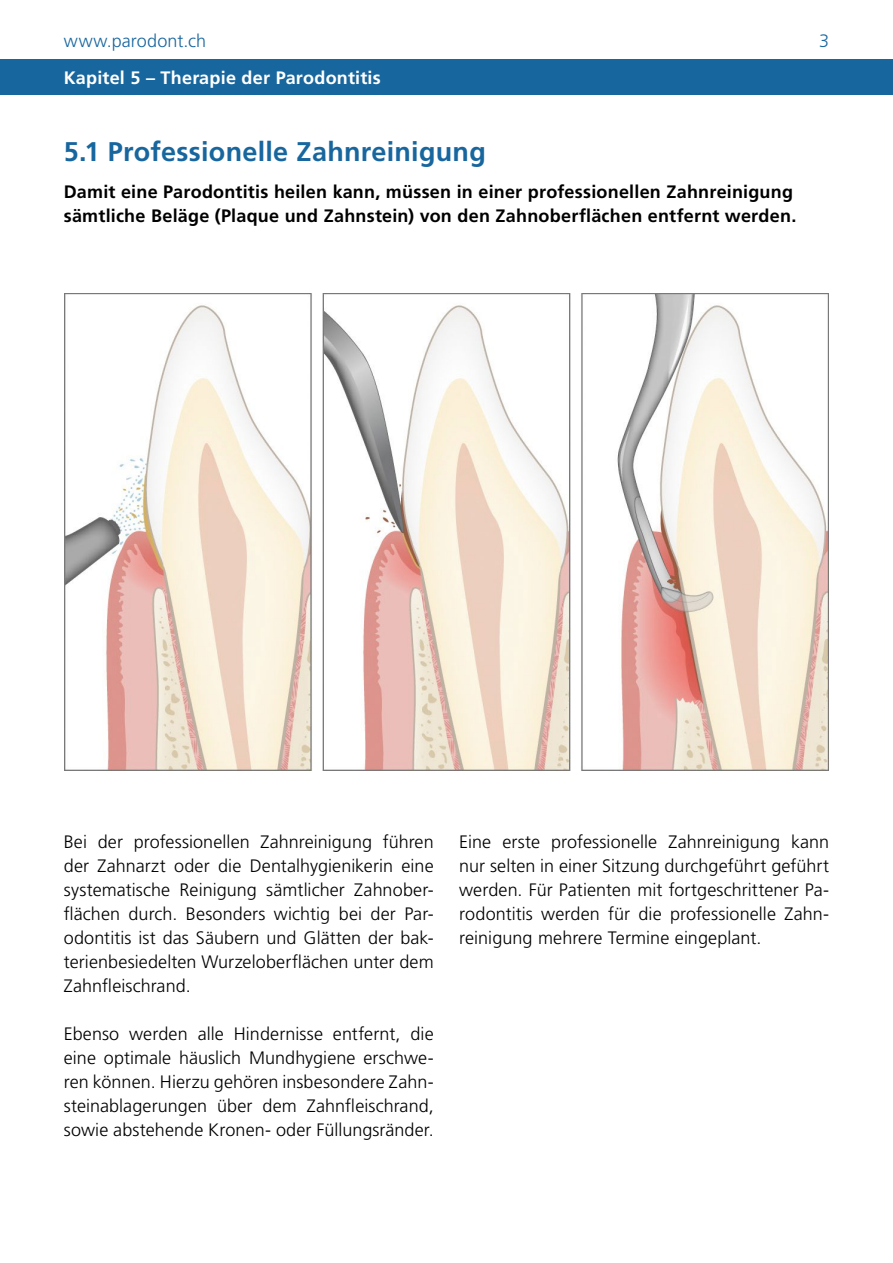
<style>
.page{position:relative;width:893px;height:1263px;background:#fff}
.page>*{position:absolute;margin:0;border:0;box-sizing:border-box;transform-origin:0 0}
.t1{font:700 27px "Frutiger";letter-spacing:.01em;color:#18669e}
.t2{font:300 18px/24px "Frutiger";letter-spacing:.005em;color:#000;text-align:justify}
.t3{font:700 18px/24px "Frutiger";letter-spacing:.015em;color:#000}
.t4{font:700 18px "Frutiger";letter-spacing:.015em;color:#fff}
.t5{font:300 18px "Frutiger";letter-spacing:.005em;color:#18669e}
</style>
<div class="page">
<div style="left:0;top:60px;width:893px;height:35px;background:#18669e"></div>
<img style="left:65px;top:293px;width:763px;height:478px">
<p class="t5" style="left:64px;top:30px;width:144px">www.parodont.ch</p>
<p class="t5" style="left:819px;top:30px;width:12px">3</p>
<p class="t4" style="left:64px;top:67px;width:319px">Kapitel 5 – Therapie der Parodontitis</p>
<h1 class="t1" style="left:64px;top:136px;width:424px">5.1 Professionelle Zahnreinigung</h1>
<p class="t3" style="left:64px;top:179px;width:734px">Damit eine Parodontitis heilen kann, müssen in einer professionellen Zahnreinigung sämtliche Beläge (Plaque und Zahnstein) von den Zahnoberflächen entfernt werden.</p>
<p class="t2" style="left:64px;top:829px;width:371px">Bei der professionellen Zahnreinigung führen der Zahnarzt oder die Dentalhygienikerin eine systematische Reinigung sämtlicher Zahnober&shy;flächen durch. Besonders wichtig bei der Par&shy;odontitis ist das Säubern und Glätten der bak&shy;terienbesiedelten Wurzeloberflächen unter dem Zahnfleischrand.</p>
<p class="t2" style="left:64px;top:1022px;width:371px">Ebenso werden alle Hindernisse entfernt, die eine optimale häuslich Mundhygiene erschwe&shy;ren können. Hierzu gehören insbesondere Zahn&shy;steinablagerungen über dem Zahnfleischrand, sowie abstehende Kronen- oder Füllungsränder.</p>
<p class="t2" style="left:459px;top:829px;width:371px">Eine erste professionelle Zahnreinigung kann nur selten in einer Sitzung durchgeführt geführt werden. Für Patienten mit fortgeschrittener Pa&shy;rodontitis werden für die professionelle Zahn&shy;reinigung mehrere Termine eingeplant.</p>
</div>
